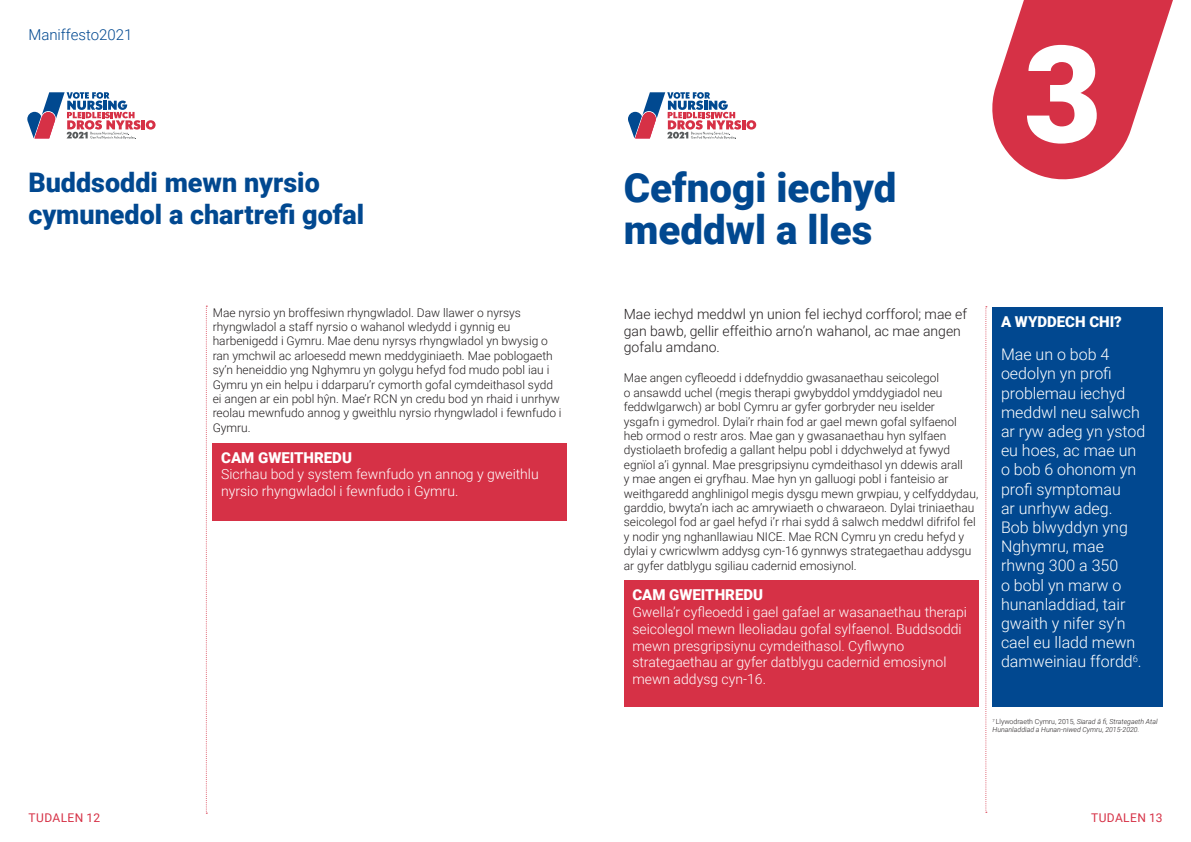
<style>
.page{position:relative;width:1191px;height:842px;background:#fff}
.page>*{position:absolute;margin:0;border:0;box-sizing:border-box;transform-origin:0 0}
.t1{font:900 135px "Roboto";color:#fff}
.t2{font:900 40.3px "Roboto";color:#014890}
.t3{font:900 27px "Roboto";color:#014890}
.t4{font:300 16px/19.2px "Roboto";color:#fff}
.t5{font:900 15px "Roboto";color:#fff}
.t6{font:300 15px "Roboto";color:#014890}
.t7{font:300 14px/16.8px "Roboto";color:#fff}
.t8{font:300 14px/16.8px "Roboto";color:#231f20}
.t9{font:300 12px/14.4px "Roboto";color:#231f20}
.t10{font:12px "Roboto";letter-spacing:.035em;color:#d63146}
.t11{font:italic 300 7px/8.4px "Roboto";color:#231f20}
.s1{font-style:normal}
</style>
<div class="page">
<svg style="left:206px;top:306px;width:1px;height:508px"></svg>
<div style="left:213px;top:443px;width:354px;height:78px;background:#d63146"></div>
<div style="left:992px;top:307px;width:170px;height:400px;background:#014890"></div>
<svg style="left:628px;top:92px;width:128px;height:47px"></svg>
<svg style="left:985px;top:306px;width:2px;height:507px"></svg>
<svg style="left:992px;top:0;width:181px;height:180px"></svg>
<div style="left:624px;top:580px;width:354px;height:127px;background:#d63146"></div>
<svg style="left:27px;top:92px;width:129px;height:47px"></svg>
<p class="t6" style="left:28px;top:24px;width:106px">Maniffesto2021</p>
<p class="t3" style="left:28px;top:163px;width:293px">Buddsoddi mewn nyrsio</p>
<p class="t3" style="left:28px;top:196px;width:337px">cymunedol a chartrefi gofal</p>
<p class="t9" style="left:213px;top:305px;width:350px">Mae nyrsio yn broffesiwn rhyngwladol. Daw llawer o nyrsys rhyngwladol a staff nyrsio o wahanol wledydd i gynnig eu harbenigedd i Gymru. Mae denu nyrsys rhyngwladol yn bwysig o ran ymchwil ac arloesedd mewn meddyginiaeth. Mae poblogaeth sy’n heneiddio yng Nghymru yn golygu hefyd fod mudo pobl iau i Gymru yn ein helpu i ddarparu’r cymorth gofal cymdeithasol sydd ei angen ar ein pobl hŷn. Mae’r RCN yn credu bod yn rhaid i unrhyw reolau mewnfudo annog y gweithlu nyrsio rhyngwladol i fewnfudo i Gymru.</p>
<p class="t5" style="left:221px;top:447px;width:132px">CAM GWEITHREDU</p>
<p class="t7" style="left:221px;top:466px;width:319px">Sicrhau bod y system fewnfudo yn annog y gweithlu nyrsio rhyngwladol i fewnfudo i Gymru.</p>
<p class="t2" style="left:624px;top:160px;width:274px">Cefnogi iechyd</p>
<p class="t2" style="left:624px;top:202px;width:250px">meddwl a lles</p>
<p class="t1" style="left:1024px;top:0;width:80px">3</p>
<p class="t8" style="left:624px;top:305px;width:345px">Mae iechyd meddwl yn union fel iechyd corfforol; mae ef gan bawb, gellir effeithio arno’n wahanol, ac mae angen gofalu amdano.</p>
<p class="t9" style="left:624px;top:370px;width:356px">Mae angen cyfleoedd i ddefnyddio gwasanaethau seicolegol<br>o ansawdd uchel (megis therapi gwybyddol ymddygiadol neu feddwlgarwch) ar bobl Cymru ar gyfer gorbryder neu iselder<br>ysgafn i gymedrol. Dylai’r rhain fod ar gael mewn gofal sylfaenol heb ormod o restr aros. Mae gan y gwasanaethau hyn sylfaen dystiolaeth brofedig a gallant helpu pobl i ddychwelyd at fywyd egnïol a’i gynnal. Mae presgripsiynu cymdeithasol yn ddewis arall<br>y mae angen ei gryfhau. Mae hyn yn galluogi pobl i fanteisio ar weithgaredd anghlinigol megis dysgu mewn grwpiau, y celfyddydau, garddio, bwyta’n iach ac amrywiaeth o chwaraeon. Dylai triniaethau seicolegol fod ar gael hefyd i’r rhai sydd â salwch meddwl difrifol fel y nodir yng nghanllawiau NICE. Mae RCN Cymru yn credu hefyd y dylai y cwricwlwm addysg cyn-16 gynnwys strategaethau addysgu ar gyfer datblygu sgiliau cadernid emosiynol.</p>
<p class="t5" style="left:632px;top:584px;width:132px">CAM GWEITHREDU</p>
<p class="t7" style="left:632px;top:603px;width:336px">Gwella’r cyfleoedd i gael gafael ar wasanaethau therapi seicolegol mewn lleoliadau gofal sylfaenol. Buddsoddi mewn presgripsiynu cymdeithasol. Cyflwyno strategaethau ar gyfer datblygu cadernid emosiynol mewn addysg cyn-16.</p>
<p class="t5" style="left:1001px;top:311px;width:122px">A WYDDECH CHI?</p>
<p class="t4" style="left:1001px;top:344px;width:146px">Mae un o bob 4 oedolyn yn profi problemau iechyd meddwl neu salwch ar ryw adeg yn ystod eu hoes, ac mae un o bob 6 ohonom yn profi symptomau<br>ar unrhyw adeg.<br>Bob blwyddyn yng<br>Nghymru, mae rhwng 300 a 350<br>o bobl yn marw o hunanladdiad, tair gwaith y nifer sy’n cael eu lladd mewn damweiniau ffordd<sup>6</sup>.</p>
<p class="t11" style="left:992px;top:717px;width:167px"><sup>7</sup> <span class="s1">Llywodraeth Cymru, 2015,</span> Siarad â fi, Strategaeth Atal<br>Hunanladdiad a Hunan-niwed Cymru, 2015-2020.</p>
<p class="t10" style="left:29px;top:809px;width:73px">TUDALEN 12</p>
<p class="t10" style="left:1091px;top:809px;width:73px">TUDALEN 13</p>
</div>
